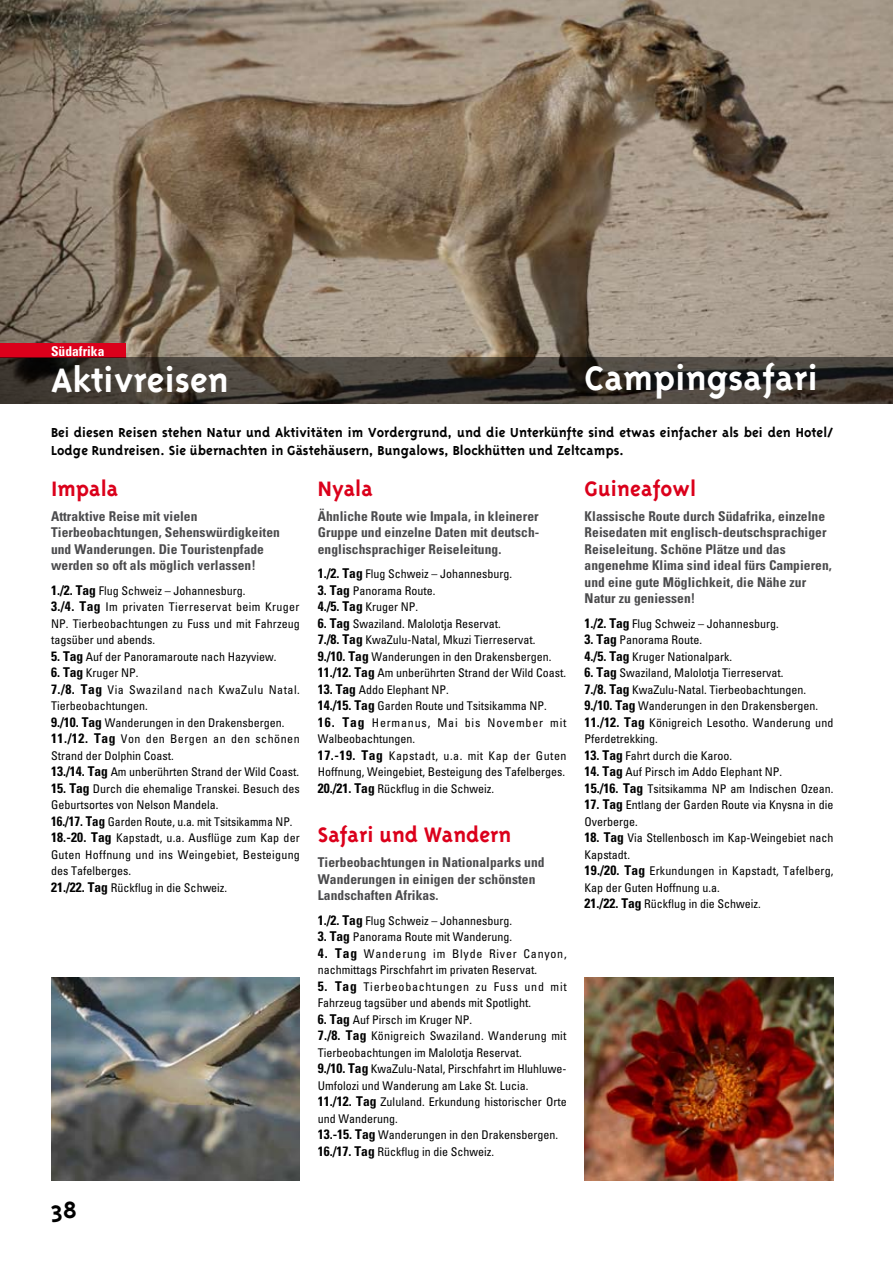
<style>
.page{position:relative;width:893px;height:1263px;background:#fff}
.page>*{position:absolute;margin:0;border:0;box-sizing:border-box;transform-origin:0 0}
.t1{font:700 39px "Triplex";letter-spacing:.005em;color:#fff}
.t2{font:700 27px "Triplex";color:#000}
.t3{font:700 24px "Triplex";color:#db001b}
.t4{font:700 15px/18px "Triplex";letter-spacing:.005em;color:#000}
.t5{font:700 condensed 13.5px/16.5px "Univers";letter-spacing:.005em;color:#4b4b4d}
.t6{font:700 condensed 13.5px "Univers";color:#fff}
.t7{font:condensed 12px/16.5px "Univers";color:#000}
.s1{font-weight:700;font-size:13.5px}
</style>
<div class="page">
<img style="left:0;top:0;width:893px;height:404px">
<div style="left:1px;top:344px;width:125px;height:14px;background:#db001b"></div>
<div style="left:0;top:343px;width:115px;height:15px;background:#db001b"></div>
<img style="left:585px;top:977px;width:248px;height:203px">
<img style="left:51px;top:977px;width:249px;height:203px">
<svg style="left:0;top:357px;width:893px;height:46px;background:#3b352f"></svg>
<p class="t6" style="left:54px;top:343px;width:55px">Südafrika</p>
<p class="t6" style="left:51px;top:343px;width:55px">Südafrika</p>
<h1 class="t1" style="left:51px;top:360px;width:179px">Aktivreisen</h1>
<h1 class="t1" style="left:585px;top:358px;width:235px">Campingsafari</h1>
<p class="t4" style="left:51px;top:423px;width:784px">Bei diesen Reisen stehen Natur und Aktivitäten im Vordergrund, und die Unterkünfte sind etwas einfacher als bei den Hotel/<br>Lodge Rundreisen. Sie übernachten in Gästehäusern, Bungalows, Blockhütten und Zeltcamps.</p>
<h3 class="t3" style="left:585px;top:476px;width:113px">Guineafowl</h3>
<p class="t5" style="left:585px;top:507px;width:249px">Klassische Route durch Südafrika, einzelne Reisedaten mit englisch-deutschsprachiger Reiseleitung. Schöne Plätze und das angenehme Klima sind ideal fürs Campieren, und eine gute Möglichkeit, die Nähe zur Natur zu geniessen!</p>
<p class="t7" style="left:585px;top:615px;width:196px"><span class="s1">1./2. Tag</span> Flug Schweiz – Johannesburg.</p>
<p class="t7" style="left:585px;top:632px;width:149px"><span class="s1">3. Tag</span> Panorama Route.<br><span class="s1">4./5. Tag</span> Kruger Nationalpark.</p>
<p class="t7" style="left:585px;top:665px;width:250px"><span class="s1">6. Tag</span> Swaziland, Malolotja Tierreservat.<br><span class="s1">7./8. Tag</span> KwaZulu-Natal. Tierbeobachtungen.<br><span class="s1">9./10. Tag</span> Wanderungen in den Drakensbergen.<br><span class="s1">11./12. Tag</span> Königreich Lesotho. Wanderung und Pferdetrekking.</p>
<p class="t7" style="left:585px;top:747px;width:149px"><span class="s1">13. Tag</span> Fahrt durch die Karoo.</p>
<p class="t7" style="left:585px;top:764px;width:250px"><span class="s1">14. Tag</span> Auf Pirsch im Addo Elephant NP.<br><span class="s1">15./16. Tag</span> Tsitsikamma NP am Indischen Ozean.</p>
<p class="t7" style="left:585px;top:797px;width:250px"><span class="s1">17. Tag</span> Entlang der Garden Route via Knysna in die<br>Overberge.</p>
<p class="t7" style="left:585px;top:830px;width:250px"><span class="s1">18. Tag</span> Via Stellenbosch im Kap-Weingebiet nach Kapstadt.<br><span class="s1">19./20. Tag</span> Erkundungen in Kapstadt, Tafelberg, Kap der Guten Hoffnung u.a.<br><span class="s1">21./22. Tag</span> Rückflug in die Schweiz.</p>
<h3 class="t3" style="left:51px;top:476px;width:69px">Impala</h3>
<p class="t5" style="left:51px;top:507px;width:230px">Attraktive Reise mit vielen Tierbeobachtungen, Sehenswürdigkeiten und Wanderungen. Die Touristenpfade werden so oft als möglich verlassen!</p>
<p class="t7" style="left:51px;top:582px;width:250px"><span class="s1">1./2. Tag</span> Flug Schweiz – Johannesburg.<br><span class="s1">3./4. Tag</span> Im privaten Tierreservat beim Kruger NP. Tierbeobachtungen zu Fuss und mit Fahrzeug tagsüber und abends.</p>
<p class="t7" style="left:51px;top:648px;width:227px"><span class="s1">5. Tag</span> Auf der Panoramaroute nach Hazyview.</p>
<p class="t7" style="left:51px;top:665px;width:250px"><span class="s1">6. Tag</span> Kruger NP.<br><span class="s1">7./8. Tag</span> Via Swaziland nach KwaZulu Natal.<br>Tierbeobachtungen.<br><span class="s1">9./10. Tag</span> Wanderungen in den Drakensbergen.<br><span class="s1">11./12. Tag</span> Von den Bergen an den schönen Strand der Dolphin Coast.<br><span class="s1">13./14. Tag</span> Am unberührten Strand der Wild Coast.</p>
<p class="t7" style="left:51px;top:780px;width:250px"><span class="s1">15. Tag</span> Durch die ehemalige Transkei. Besuch des Geburtsortes von Nelson Mandela.<br><span class="s1">16./17. Tag</span> Garden Route, u.a. mit Tsitsikamma NP.<br><span class="s1">18.-20. Tag</span> Kapstadt, u.a. Ausflüge zum Kap der Guten Hoffnung und ins Weingebiet, Besteigung des Tafelberges.<br><span class="s1">21./22. Tag</span> Rückflug in die Schweiz.</p>
<h3 class="t3" style="left:318px;top:476px;width:57px">Nyala</h3>
<p class="t5" style="left:318px;top:507px;width:223px;text-align:justify">Ähnliche Route wie Impala, in kleinerer Gruppe und einzelne Daten mit deutsch&shy;englischsprachiger Reiseleitung.</p>
<p class="t7" style="left:318px;top:566px;width:196px"><span class="s1">1./2. Tag</span> Flug Schweiz – Johannesburg.</p>
<p class="t7" style="left:318px;top:582px;width:119px"><span class="s1">3. Tag</span> Panorama Route.<br><span class="s1">4./5. Tag</span> Kruger NP.</p>
<p class="t7" style="left:318px;top:615px;width:250px"><span class="s1">6. Tag</span> Swaziland. Malolotja Reservat.<br><span class="s1">7./8. Tag</span> KwaZulu-Natal, Mkuzi Tierreservat.<br><span class="s1">9./10. Tag</span> Wanderungen in den Drakensbergen.<br><span class="s1">11./12. Tag</span> Am unberührten Strand der Wild Coast.</p>
<p class="t7" style="left:318px;top:681px;width:230px"><span class="s1">13. Tag</span> Addo Elephant NP.<br><span class="s1">14./15. Tag</span> Garden Route und Tsitsikamma NP.</p>
<p class="t7" style="left:318px;top:714px;width:250px"><span class="s1">16. Tag</span> Hermanus, Mai bis November mit Walbeobachtungen.<br><span class="s1">17.-19. Tag</span> Kapstadt, u.a. mit Kap der Guten Hoffnung, Weingebiet, Besteigung des Tafelberges.<br><span class="s1">20./21. Tag</span> Rückflug in die Schweiz.</p>
<h3 class="t3" style="left:318px;top:822px;width:195px">Safari und Wandern</h3>
<p class="t5" style="left:318px;top:854px;width:228px">Tierbeobachtungen in Nationalparks und<br>Wanderungen in einigen der schönsten<br>Landschaften Afrikas.</p>
<p class="t7" style="left:318px;top:912px;width:196px"><span class="s1">1./2. Tag</span> Flug Schweiz – Johannesburg.</p>
<p class="t7" style="left:318px;top:929px;width:196px"><span class="s1">3. Tag</span> Panorama Route mit Wanderung.</p>
<p class="t7" style="left:318px;top:945px;width:250px"><span class="s1">4. Tag</span> Wanderung im Blyde River Canyon, nachmittags Pirschfahrt im privaten Reservat.</p>
<p class="t7" style="left:318px;top:978px;width:250px"><span class="s1">5. Tag</span> Tierbeobachtungen zu Fuss und mit<br>Fahrzeug tagsüber und abends mit Spotlight.</p>
<p class="t7" style="left:318px;top:1011px;width:250px"><span class="s1">6. Tag</span> Auf Pirsch im Kruger NP.<br><span class="s1">7./8. Tag</span> Königreich Swaziland. Wanderung mit Tierbeobachtungen im Malolotja Reservat.<br><span class="s1">9./10. Tag</span> KwaZulu-Natal, Pirschfahrt im Hluhluwe-Umfolozi und Wanderung am Lake St. Lucia.<br><span class="s1">11./12. Tag</span> Zululand. Erkundung historischer Orte und Wanderung.<br><span class="s1">13.-15. Tag</span> Wanderungen in den Drakensbergen.<br><span class="s1">16./17. Tag</span> Rückflug in die Schweiz.</p>
<h2 class="t2" style="left:51px;top:1195px;width:28px">38</h2>
</div>
